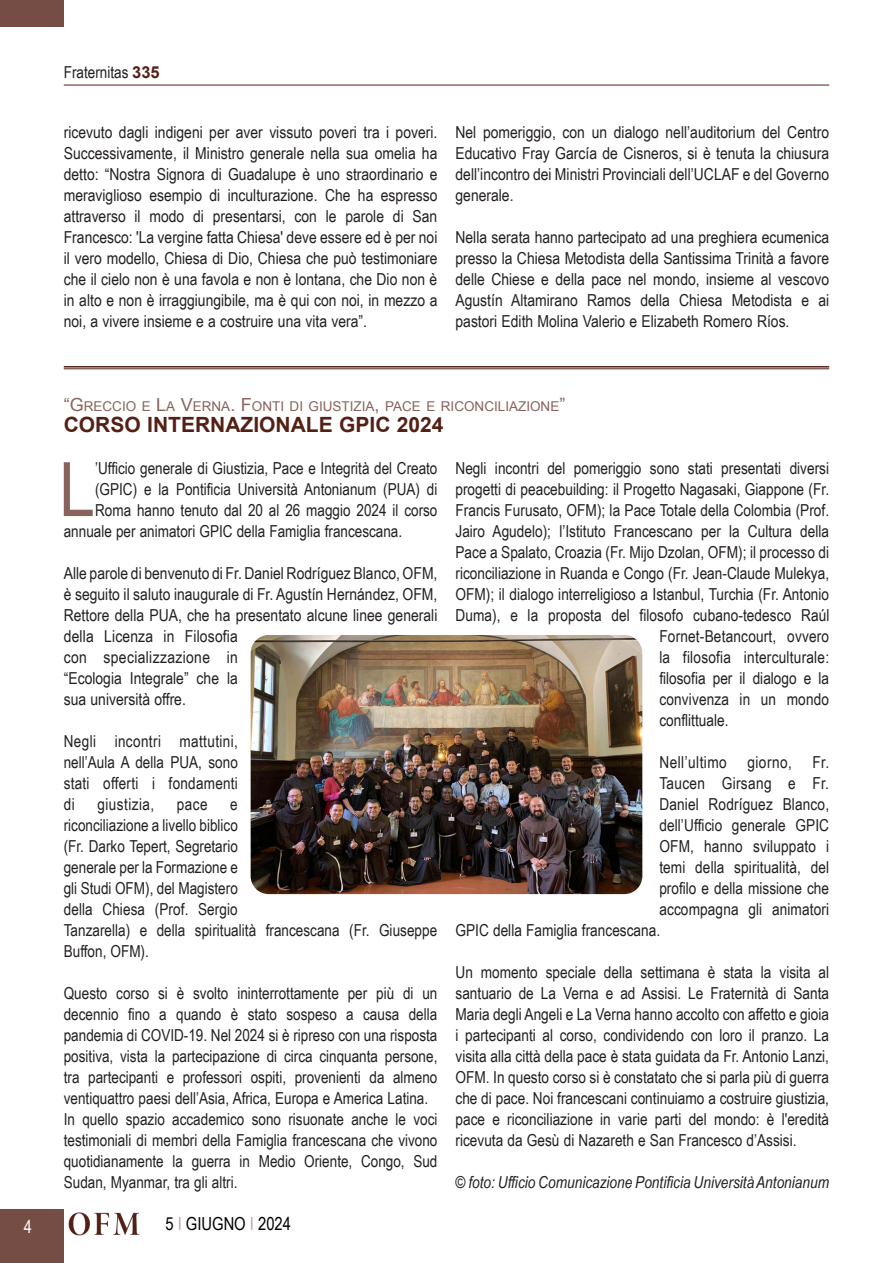
<style>
.page{position:relative;width:893px;height:1263px;background:#fff}
.page>*{position:absolute;margin:0;border:0;box-sizing:border-box;transform-origin:0 0}
.Titolo{font:75.15px "Arial Narrow";color:#87635b;scale:1.05 1}
.Titolo-2{font:700 21px "Arial";color:#542015}
.t1{font:18px "Arial Narrow";color:#000}
.t2{font:18px "Arial Narrow";color:#fff}
.Titolo-3{font:16.5px/21px "Arial Narrow";color:#231f20;text-align:justify}
.Titolo_piccolo{font:16.5px/21px "Arial Narrow";color:#231f20;text-align:justify}
.Titolo-4{font:italic 16.5px "Arial Narrow";color:#231f20}
.Titolo-5{font:16.5px "Arial Narrow";letter-spacing:.025em;color:#231f20}
.Titolo-6{font:16.5px "Arial Narrow";letter-spacing:.02em;color:#231f20}
.Titolo-7{font:16.5px "Arial Narrow";letter-spacing:.03em;color:#231f20}
.Titolo_piccolo-2{font:13.5px "Arial";color:#87635b}
.s1{font-family:"Arial";font-weight:700;color:#542015}
.s2{font-size:18px}
.s3{color:#bba6a1}
</style>
<div class="page">
<div style="left:0;top:1209px;width:64px;height:54px;background:#764d44"></div>
<hr style="left:64px;top:85px;width:765px;height:1px;background:#542015">
<div style="left:0;top:0;width:64px;height:27px;background:#764d44"></div>
<img style="left:69px;top:1212px;width:71px;height:24px">
<img style="left:251px;top:635px;width:391px;height:259px">
<hr style="left:64px;top:366px;width:765px;height:2px;background:#542015">
<hr style="left:64px;top:368px;width:765px;height:1px;background:#542015">
<p class="t2" style="left:24px;top:1213px;width:10px">4</p>
<p class="Titolo_piccolo" style="left:64px;top:61px;width:97px">Fraternitas <span class="s1">335</span></p>
<p class="Titolo_piccolo" style="left:64px;top:121px;width:375px">ricevuto dagli indigeni per aver vissuto poveri tra i poveri.<br>Successivamente, il Ministro generale nella sua omelia ha detto: “Nostra Signora di Guadalupe è uno straordinario e meraviglioso esempio di inculturazione. Che ha espresso attraverso il modo di presentarsi, con le parole di San Francesco: 'La vergine fatta Chiesa' deve essere ed è per noi il vero modello, Chiesa di Dio, Chiesa che può testimoniare che il cielo non è una favola e non è lontana, che Dio non è in alto e non è irraggiungibile, ma è qui con noi, in mezzo a noi, a vivere insieme e a costruire una vita vera”.</p>
<p class="Titolo_piccolo" style="left:455px;top:121px;width:375px">Nel pomeriggio, con un dialogo nell’auditorium del Centro Educativo Fray García de Cisneros, si è tenuta la chiusura dell’incontro dei Ministri Provinciali dell’UCLAF e del Governo generale.</p>
<p class="Titolo_piccolo" style="left:455px;top:226px;width:375px">Nella serata hanno partecipato ad una preghiera ecumenica presso la Chiesa Metodista della Santissima Trinità a favore delle Chiese e della pace nel mondo, insieme al vescovo Agustín Altamirano Ramos della Chiesa Metodista e ai pastori Edith Molina Valerio e Elizabeth Romero Ríos.</p>
<p class="Titolo_piccolo-2" style="left:64px;top:397px;width:503px"><span class="s2">“G</span>RECCIO E <span class="s2">L</span>A <span class="s2">V</span>ERNA<span class="s2">. F</span>ONTI DI GIUSTIZIA<span class="s2">,</span> PACE E RICONCILIAZIONE<span class="s2">”</span></p>
<p class="Titolo-2" style="left:64px;top:411px;width:381px">CORSO INTERNAZIONALE GPIC 2024</p>
<p class="Titolo" style="left:59px;top:434px;width:36px">L</p>
<p class="Titolo-3" style="left:95px;top:457px;width:344px">’Ufficio generale di Giustizia, Pace e Integrità del Creato</p>
<p class="Titolo-3" style="left:455px;top:457px;width:375px">Negli incontri del pomeriggio sono stati presentati diversi</p>
<p class="Titolo-3" style="left:455px;top:478px;width:375px">progetti di peacebuilding: il Progetto Nagasaki, Giappone (Fr.</p>
<p class="Titolo-3" style="left:455px;top:499px;width:375px">Francis Furusato, OFM); la Pace Totale della Colombia (Prof.</p>
<p class="Titolo-3" style="left:455px;top:520px;width:375px">Jairo Agudelo); l’Istituto Francescano per la Cultura della</p>
<p class="Titolo-3" style="left:455px;top:541px;width:375px">Pace a Spalato, Croazia (Fr. Mijo Dzolan, OFM); il processo di</p>
<p class="Titolo-3" style="left:455px;top:562px;width:375px">riconciliazione in Ruanda e Congo (Fr. Jean-Claude Mulekya,</p>
<p class="Titolo-3" style="left:455px;top:583px;width:375px">OFM); il dialogo interreligioso a Istanbul, Turchia (Fr. Antonio</p>
<p class="Titolo-3" style="left:455px;top:604px;width:375px">Duma), e la proposta del filosofo cubano-tedesco Raúl</p>
<p class="Titolo-3" style="left:659px;top:625px;width:171px">Fornet-Betancourt, ovvero</p>
<p class="Titolo-3" style="left:659px;top:646px;width:171px">la filosofia interculturale:</p>
<p class="Titolo-3" style="left:659px;top:667px;width:171px">filosofia per il dialogo e la</p>
<p class="Titolo-3" style="left:659px;top:688px;width:171px">convivenza in un mondo</p>
<p class="Titolo-3" style="left:659px;top:709px;width:71px">conflittuale.</p>
<p class="Titolo-5" style="left:659px;top:750px;width:171px">Nell’ultimo giorno, Fr.</p>
<p class="Titolo-6" style="left:659px;top:771px;width:171px">Taucen Girsang e Fr.</p>
<p class="Titolo-3" style="left:659px;top:793px;width:171px">Daniel Rodríguez Blanco,</p>
<p class="Titolo-3" style="left:659px;top:814px;width:171px">dell’Ufficio generale GPIC</p>
<p class="Titolo-3" style="left:659px;top:835px;width:171px">OFM, hanno sviluppato i</p>
<p class="Titolo-3" style="left:659px;top:856px;width:171px">temi della spiritualità, del</p>
<p class="Titolo-3" style="left:659px;top:877px;width:171px">profilo e della missione che</p>
<p class="Titolo-3" style="left:659px;top:898px;width:171px">accompagna gli animatori</p>
<p class="Titolo-3" style="left:455px;top:919px;width:206px">GPIC della Famiglia francescana.</p>
<p class="Titolo-3" style="left:455px;top:961px;width:375px">Un momento speciale della settimana è stata la visita al santuario de La Verna e ad Assisi. Le Fraternità di Santa Maria degli Angeli e La Verna hanno accolto con affetto e gioia i partecipanti al corso, condividendo con loro il pranzo. La visita alla città della pace è stata guidata da Fr. Antonio Lanzi, OFM. In questo corso si è constatato che si parla più di guerra che di pace. Noi francescani continuiamo a costruire giustizia, pace e riconciliazione in varie parti del mondo: è l'eredità ricevuta da Gesù di Nazareth e San Francesco d’Assisi.</p>
<p class="Titolo-4" style="left:455px;top:1171px;width:375px">© foto: Ufficio Comunicazione Pontificia Università Antonianum</p>
<p class="Titolo-3" style="left:95px;top:478px;width:344px">(GPIC) e la Pontificia Università Antonianum (PUA) di</p>
<p class="Titolo-3" style="left:95px;top:499px;width:344px">Roma hanno tenuto dal 20 al 26 maggio 2024 il corso</p>
<p class="Titolo-3" style="left:64px;top:520px;width:340px">annuale per animatori GPIC della Famiglia francescana.</p>
<p class="Titolo-3" style="left:64px;top:562px;width:375px;text-align:left">Alle parole di benvenuto di Fr. Daniel Rodríguez Blanco, OFM, è seguito il saluto inaugurale di Fr. Agustín Hernández, OFM, Rettore della PUA, che ha presentato alcune linee generali della Licenza in Filosofia<br>con specializzazione in<br>“Ecologia Integrale” che la<br>sua università offre.</p>
<p class="Titolo-3" style="left:64px;top:730px;width:176px">Negli incontri mattutini, nell’Aula A della PUA, sono stati offerti i fondamenti di</p>
<p class="Titolo-7" style="left:97px;top:792px;width:59px">giustizia,</p>
<p class="Titolo-3" style="left:177px;top:793px;width:32px">pace</p>
<p class="Titolo-3" style="left:64px;top:793px;width:375px;text-align:left;text-indent:167px">e<br>riconciliazione a livello biblico<br>(Fr. Darko Tepert, Segretario<br>generale per la Formazione e<br>gli Studi OFM), del Magistero<br>della Chiesa (Prof. Sergio<br>Tanzarella) e della spiritualità francescana (Fr. Giuseppe<br>Buffon, OFM).</p>
<p class="Titolo-3" style="left:64px;top:982px;width:375px">Questo corso si è svolto ininterrottamente per più di un decennio fino a quando è stato sospeso a causa della pandemia di COVID-19. Nel 2024 si è ripreso con una risposta positiva, vista la partecipazione di circa cinquanta persone, tra partecipanti e professori ospiti, provenienti da almeno ventiquattro paesi dell’Asia, Africa, Europa e America Latina.</p>
<p class="Titolo-3" style="left:64px;top:1108px;width:375px">In quello spazio accademico sono risuonate anche le voci testimoniali di membri della Famiglia francescana che vivono quotidianamente la guerra in Medio Oriente, Congo, Sud Sudan, Myanmar, tra gli altri.</p>
<p class="t1" style="left:165px;top:1210px;width:127px">5 <span class="s3">I</span> GIUGNO <span class="s3">I</span> 2024</p>
</div>
